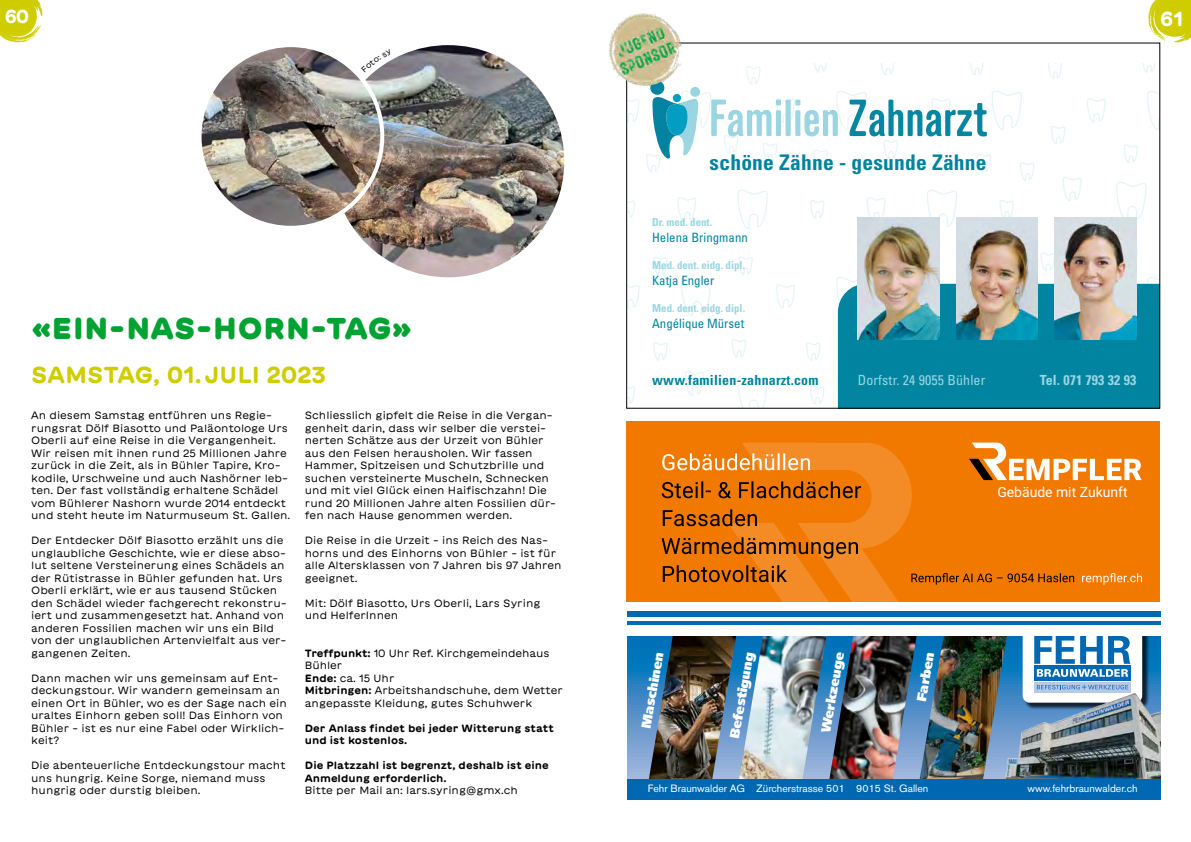
<style>
.page{position:relative;width:1191px;height:842px;background:#fff}
.page>*{position:absolute;margin:0;border:0;box-sizing:border-box;transform-origin:0 0}
.t1{font:900 30px "GT Maru";color:#00a231}
.t2{font:700 23px "GT Maru";color:#cfcc00}
.t3{font:700 condensed 21.5px "Univers LT";letter-spacing:.01em;color:#00839e}
.t4{font:700 20.2px "GT Maru";color:#fff}
.t5{font:700 18.7px "GT Maru";color:#fff}
.t6{font:700 condensed 14px "Univers LT";letter-spacing:.015em;color:#0084a0}
.t7{font:condensed 14px "Univers LT";letter-spacing:.01em;color:#9ad6e1}
.t8{font:14px "Roboto";color:#fff}
.t9{font:700 condensed 14px "Univers LT";letter-spacing:.01em;color:#9ad6e1}
.t10{font:900 13.2px "Frutiger";color:#fff}
.t11{font:condensed 12.9px "Univers LT";color:#0084a0}
.t12{font:700 condensed 10.9px "Univers LT";color:#9ad6e1}
.t13{font:10.5px/12.5px "GT Maru";color:#000}
.t14{font:700 10.5px/12.5px "GT Maru";color:#000}
.t15{font:10.5px "Akzidenz Grotesk BE";color:#fff}
.s1{font-weight:700}
</style>
<div class="page">
<svg style="left:0;top:0;width:43px;height:43px"></svg>
<img style="left:332px;top:45px;width:232px;height:232px;border-radius:116px">
<img style="left:200px;top:45px;width:182px;height:183px;border-radius:90px">
<div style="left:197px;top:43px;width:187px;height:187px;border:4px solid #fff;border-radius:50%"></div>
<svg style="left:628px;top:64px;width:530px;height:343px"></svg>
<svg style="left:628px;top:64px;width:501px;height:302px"></svg>
<img style="left:857px;top:218px;width:82px;height:122px">
<img style="left:1054px;top:218px;width:82px;height:122px">
<img style="left:956px;top:218px;width:81px;height:122px">
<img style="left:609px;top:13px;width:81px;height:81px">
<svg style="left:1148px;top:0;width:43px;height:43px;background:#d8d636"></svg>
<svg style="left:627px;top:612px;width:533px;height:167px;background:#257fbf"></svg>
<div style="left:1023px;top:626px;width:126px;height:83px;background:#000;opacity:.75"></div>
<div style="left:1022px;top:625px;width:120px;height:78px;background:#fff;border-radius:7px"></div>
<div style="left:1034px;top:665px;width:96px;height:15px;background:#0068b3"></div>
<div style="left:1034px;top:682px;width:96px;height:10px;background:#b8c9e7"></div>
<svg style="left:1036px;top:685px;width:92px;height:4px"></svg>
<svg style="left:1034px;top:636px;width:96px;height:41px"></svg>
<hr style="left:627px;top:617px;width:533px;height:3px;background:#fff">
<img style="left:1007px;top:689px;width:153px;height:90px">
<img style="left:646px;top:636px;width:90px;height:143px">
<img style="left:736px;top:636px;width:271px;height:143px">
<div style="left:627px;top:779px;width:533px;height:20px;background:#0068b3"></div>
<div style="left:627px;top:625px;width:533px;height:11px;background:#fff"></div>
<div style="left:626px;top:421px;width:533px;height:180px;background:#f17900"></div>
<svg style="left:661px;top:443px;width:481px;height:158px"></svg>
<svg style="left:374px;top:60px;width:18px;height:12px"></svg>
<h3 class="t5" style="left:5px;top:5px;width:26px">60</h3>
<h1 class="t1" style="left:31px;top:310px;width:382px">«EIN-NAS-HORN-TAG»</h1>
<h2 class="t2" style="left:31px;top:361px;width:296px">SAMSTAG, 01. JULI 2023</h2>
<p class="t13" style="left:31px;top:409px;width:261px">An diesem Samstag entführen uns Regie&shy;rungsrat Dölf Biasotto und Paläontologe Urs Oberli auf eine Reise in die Vergangenheit.<br>Wir reisen mit ihnen rund 25 Millionen Jahre zurück in die Zeit, als in Bühler Tapire, Kro&shy;kodile, Urschweine und auch Nashörner leb&shy;ten. Der fast vollständig erhaltene Schädel vom Bühlerer Nashorn wurde 2014 entdeckt und steht heute im Naturmuseum St. Gallen.</p>
<p class="t13" style="left:31px;top:534px;width:257px">Der Entdecker Dölf Biasotto erzählt uns die unglaubliche Geschichte, wie er diese abso&shy;lut seltene Versteinerung eines Schädels an der Rütistrasse in Bühler gefunden hat. Urs Oberli erklärt, wie er aus tausend Stücken den Schädel wieder fachgerecht rekonstru&shy;iert und zusammengesetzt hat. Anhand von anderen Fossilien machen wir uns ein Bild von der unglaublichen Artenvielfalt aus ver&shy;gangenen Zeiten.</p>
<p class="t13" style="left:31px;top:671px;width:257px">Dann machen wir uns gemeinsam auf Ent&shy;deckungstour. Wir wandern gemeinsam an einen Ort in Bühler, wo es der Sage nach ein uraltes Einhorn geben soll! Das Einhorn von Bühler – ist es nur eine Fabel oder Wirklich&shy;keit?</p>
<p class="t13" style="left:31px;top:759px;width:256px">Die abenteuerliche Entdeckungstour macht uns hungrig. Keine Sorge, niemand muss hungrig oder durstig bleiben.</p>
<p class="t13" style="left:305px;top:409px;width:253px">Schliesslich gipfelt die Reise in die Vergan&shy;genheit darin, dass wir selber die verstei&shy;nerten Schätze aus der Urzeit von Bühler aus den Felsen herausholen. Wir fassen Hammer, Spitzeisen und Schutzbrille und suchen versteinerte Muscheln, Schnecken und mit viel Glück einen Haifischzahn! Die rund 20 Millionen Jahre alten Fossilien dür&shy;fen nach Hause genommen werden.</p>
<p class="t13" style="left:305px;top:534px;width:258px">Die Reise in die Urzeit – ins Reich des Nas&shy;horns und des Einhorns von Bühler – ist für alle Altersklassen von 7 Jahren bis 97 Jahren geeignet.</p>
<p class="t13" style="left:305px;top:596px;width:237px">Mit: Dölf Biasotto, Urs Oberli, Lars Syring und HelferInnen</p>
<p class="t13" style="left:305px;top:646px;width:260px"><span class="s1">Treffpunkt:</span> 10 Uhr Ref. Kirchgemeindehaus<br>Bühler<br><span class="s1">Ende:</span> ca. 15 Uhr<br><span class="s1">Mitbringen:</span> Arbeitshandschuhe, dem Wetter angepasste Kleidung, gutes Schuhwerk</p>
<p class="t14" style="left:305px;top:721px;width:250px">Der Anlass findet bei jeder Witterung statt und ist kostenlos.</p>
<p class="t14" style="left:305px;top:759px;width:245px">Die Platzzahl ist begrenzt, deshalb ist eine<br>Anmeldung erforderlich.</p>
<p class="t13" style="left:305px;top:784px;width:214px">Bitte per Mail an: lars.syring@gmx.ch</p>
<h3 class="t4" style="left:1160px;top:6px;width:25px">61</h3>
<h3 class="t3" style="left:709px;top:149px;width:278px">schöne Zähne - gesunde Zähne</h3>
<p class="t12" style="left:652px;top:216px;width:61px">Dr. med. dent.</p>
<p class="t11" style="left:652px;top:229px;width:97px">Helena Bringmann</p>
<p class="t12" style="left:652px;top:259px;width:94px">Med. dent. eidg. dipl.</p>
<p class="t11" style="left:652px;top:272px;width:64px">Katja Engler</p>
<p class="t12" style="left:652px;top:302px;width:94px">Med. dent. eidg. dipl.</p>
<p class="t11" style="left:652px;top:315px;width:94px">Angélique Mürset</p>
<h3 class="t6" style="left:652px;top:371px;width:168px">www.familien-zahnarzt.com</h3>
<h3 class="t7" style="left:857px;top:371px;width:129px">Dorfstr. 24 9055 Bühler</h3>
<h3 class="t9" style="left:1039px;top:371px;width:98px">Tel. 071 793 32 93</h3>
<h3 class="t8" style="left:997px;top:482px;width:132px">Gebäude mit Zukunft</h3>
<p class="t10" style="left:638px;top:726px;width:79px;rotate:-80deg">Maschinen</p>
<p class="t10" style="left:726px;top:736px;width:89px;rotate:-80deg">Befestigung</p>
<p class="t10" style="left:817px;top:731px;width:83px;rotate:-80deg">Werkzeuge</p>
<p class="t10" style="left:913px;top:700px;width:52px;rotate:-80deg">Farben</p>
<p class="t15" style="left:648px;top:782px;width:282px">Fehr Braunwalder AG Zürcherstrasse 501 9015 St. Gallen</p>
<p class="t15" style="left:1027px;top:782px;width:112px">www.fehrbraunwalder.ch</p>
</div>
